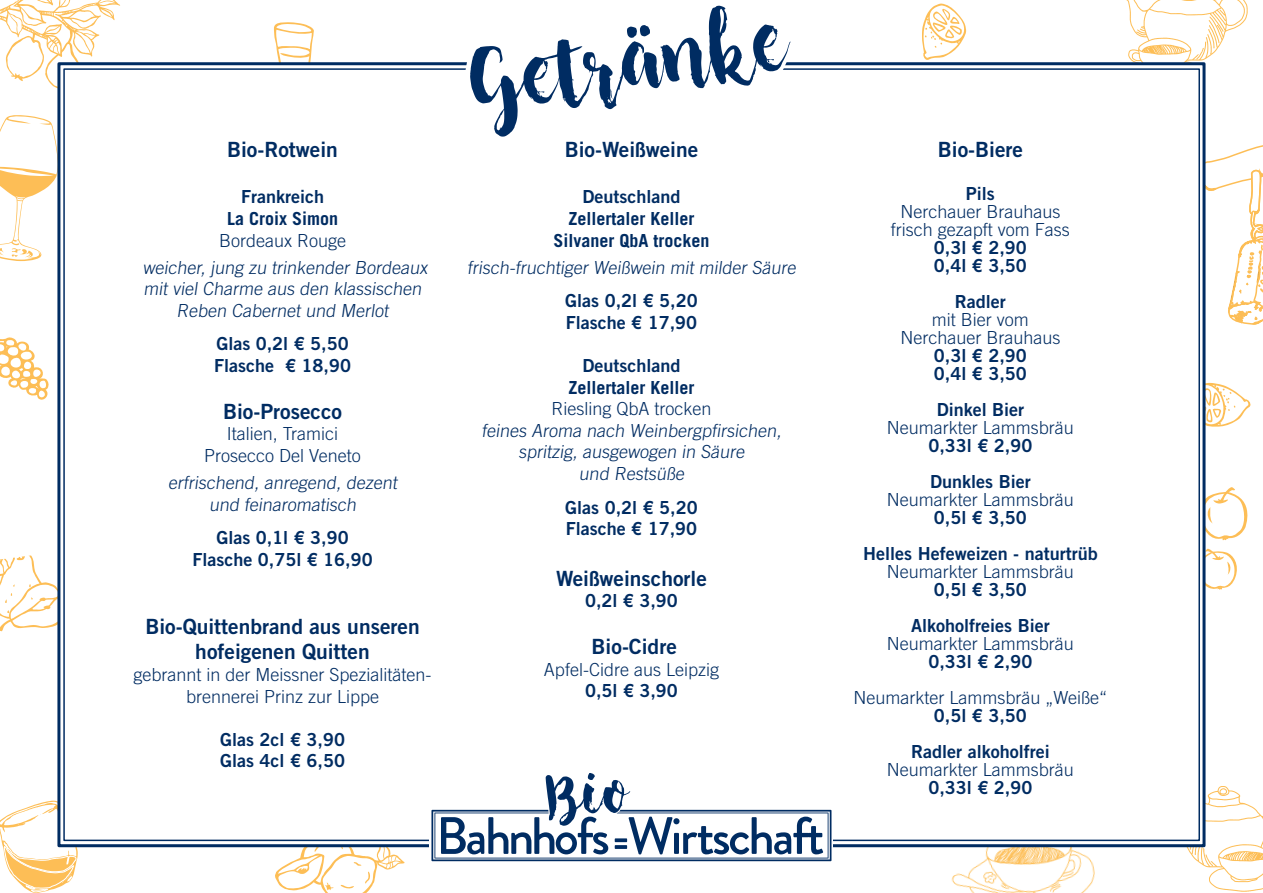
<style>
.page{position:relative;width:1263px;height:893px;background:#fff}
.page>*{position:absolute;margin:0;border:0;box-sizing:border-box;transform-origin:0 0}
.t1{font:21px/25.2px "Trade Gothic LT Std Bd 2";color:#002c62;text-align:center}
.t2{font:300 18px/21.6px "Trade Gothic";color:#002c62;text-align:center}
.t3{font:18px/21.6px "Trade Gothic LT Std Bd 2";color:#002c62}
.t4{font:700 18px/21.6px "Trade Gothic";color:#002c62;text-align:center}
</style>
<div class="page">
<svg style="left:0;top:337px;width:49px;height:63px"></svg>
<svg style="left:1205px;top:486px;width:43px;height:105px"></svg>
<svg style="left:0;top:115px;width:57px;height:146px"></svg>
<svg style="left:0;top:800px;width:78px;height:93px"></svg>
<svg style="left:922px;top:4px;width:44px;height:56px"></svg>
<svg style="left:1205px;top:383px;width:46px;height:44px"></svg>
<svg style="left:1205px;top:131px;width:58px;height:215px"></svg>
<img style="left:944px;top:847px;width:157px;height:46px">
<img style="left:1159px;top:783px;width:104px;height:109px">
<img style="left:1126px;top:0;width:122px;height:87px">
<svg style="left:0;top:555px;width:57px;height:77px"></svg>
<svg style="left:0;top:0;width:120px;height:88px"></svg>
<svg style="left:275px;top:847px;width:130px;height:46px"></svg>
<svg style="left:273px;top:22px;width:41px;height:40px"></svg>
<div style="left:63px;top:68px;width:1137px;height:773px;background:#fff;border:2px solid #002c62"></div>
<svg style="left:464px;top:5px;width:335px;height:132px"></svg>
<svg style="left:429px;top:810px;width:404px;height:52px"></svg>
<svg style="left:431px;top:773px;width:400px;height:88px"></svg>
<p class="t1" style="left:227px;top:136px;width:112px">Bio-Rotwein</p>
<p class="t3" style="left:241px;top:186px;width:85px">Frankreich</p>
<p class="t4" style="left:227px;top:207px;width:113px">La Croix Simon</p>
<p class="t2" style="left:143px;top:226px;width:289px;line-height:27px">Bordeaux Rouge<br>weicher, j ung zu trinkender Bordeaux</p>
<p class="t2" style="left:144px;top:278px;width:282px">mit viel Charme aus den klassischen<br>Reben Cabernet und Merlot</p>
<p class="t3" style="left:214px;top:333px;width:138px">Glas 0,2l € 5,50<br>Flasche € 18,90</p>
<p class="t1" style="left:223px;top:398px;width:120px">Bio-Prosecco</p>
<p class="t2" style="left:204px;top:423px;width:158px">Italien, Tramici<br>Prosecco Del Veneto</p>
<p class="t2" style="left:168px;top:471px;width:233px">erfrischend, anregend, dezent und feinaromatisch</p>
<p class="t3" style="left:192px;top:527px;width:182px;text-align:center">Glas 0,1l € 3,90<br>Flasche 0,75l € 16,90</p>
<p class="t1" style="left:145px;top:614px;width:276px">Bio-Quittenbrand aus unseren hofeigenen Quitten</p>
<p class="t2" style="left:134px;top:663px;width:300px">gebrannt in der Meissner Spezialitäten&shy;brennerei Prinz zur Lippe</p>
<p class="t3" style="left:220px;top:728px;width:126px">Glas 2cl € 3,90<br>Glas 4cl € 6,50</p>
<p class="t1" style="left:565px;top:136px;width:135px">Bio-Weißweine</p>
<p class="t3" style="left:582px;top:186px;width:100px">Deutschland</p>
<p class="t4" style="left:553px;top:207px;width:158px">Zellertaler Keller<br>Silvaner QbA trocken</p>
<p class="t2" style="left:467px;top:256px;width:333px">frisch-fruchtiger Weißwein mit milder Säure</p>
<p class="t3" style="left:565px;top:290px;width:134px">Glas 0,2l € 5,20<br>Flasche € 17,90</p>
<p class="t3" style="left:582px;top:354px;width:100px">Deutschland</p>
<p class="t4" style="left:568px;top:376px;width:128px">Zellertaler Keller</p>
<p class="t2" style="left:482px;top:398px;width:304px">Riesling QbA trocken<br>feines Aroma nach Weinbergpfirsichen, spritzig, ausgewogen in Säure<br>und Restsüße</p>
<p class="t3" style="left:565px;top:496px;width:134px">Glas 0,2l € 5,20<br>Flasche € 17,90</p>
<p class="t1" style="left:556px;top:565px;width:152px">Weißweinschorle</p>
<p class="t3" style="left:585px;top:590px;width:94px">0,2l € 3,90</p>
<p class="t1" style="left:592px;top:633px;width:87px">Bio-Cidre</p>
<p class="t2" style="left:544px;top:658px;width:176px">Apfel-Cidre aus Leipzig</p>
<p class="t3" style="left:585px;top:680px;width:94px">0,5l € 3,90</p>
<p class="t1" style="left:938px;top:136px;width:87px">Bio-Biere</p>
<p class="t3" style="left:966px;top:182px;width:30px">Pils</p>
<p class="t2" style="left:891px;top:202px;width:180px;line-height:18px">Nerchauer Brauhaus frisch gezapft vom Fass</p>
<p class="t3" style="left:934px;top:238px;width:94px;line-height:18px">0,3l € 2,90<br>0,4l € 3,50</p>
<p class="t3" style="left:955px;top:290px;width:53px">Radler</p>
<p class="t2" style="left:900px;top:310px;width:162px;line-height:18px">mit Bier vom<br>Nerchauer Brauhaus</p>
<p class="t3" style="left:934px;top:346px;width:94px;line-height:18px">0,3l € 2,90<br>0,4l € 3,50</p>
<p class="t3" style="left:937px;top:398px;width:89px">Dinkel Bier</p>
<p class="t2" style="left:887px;top:416px;width:188px">Neumarkter Lammsbräu</p>
<p class="t3" style="left:928px;top:427px;width:105px;line-height:36px">0,33l € 2,90<br>Dunkles Bier</p>
<p class="t2" style="left:887px;top:488px;width:188px">Neumarkter Lammsbräu</p>
<p class="t3" style="left:863px;top:499px;width:236px;line-height:36px;text-align:center">0,5l € 3,50<br>Helles Hefeweizen - naturtrüb</p>
<p class="t2" style="left:887px;top:560px;width:188px">Neumarkter Lammsbräu</p>
<p class="t3" style="left:911px;top:571px;width:140px;line-height:36px;text-align:center">0,5l € 3,50<br>Alkoholfreies Bier</p>
<p class="t2" style="left:887px;top:632px;width:188px">Neumarkter Lammsbräu</p>
<p class="t3" style="left:928px;top:650px;width:105px">0,33l € 2,90</p>
<p class="t2" style="left:854px;top:686px;width:255px">Neumarkter Lammsbräu „Weiße“</p>
<p class="t3" style="left:911px;top:697px;width:140px;line-height:36px;text-align:center">0,5l € 3,50<br>Radler alkoholfrei</p>
<p class="t2" style="left:887px;top:758px;width:188px">Neumarkter Lammsbräu</p>
<p class="t3" style="left:928px;top:776px;width:105px">0,33l € 2,90</p>
</div>
